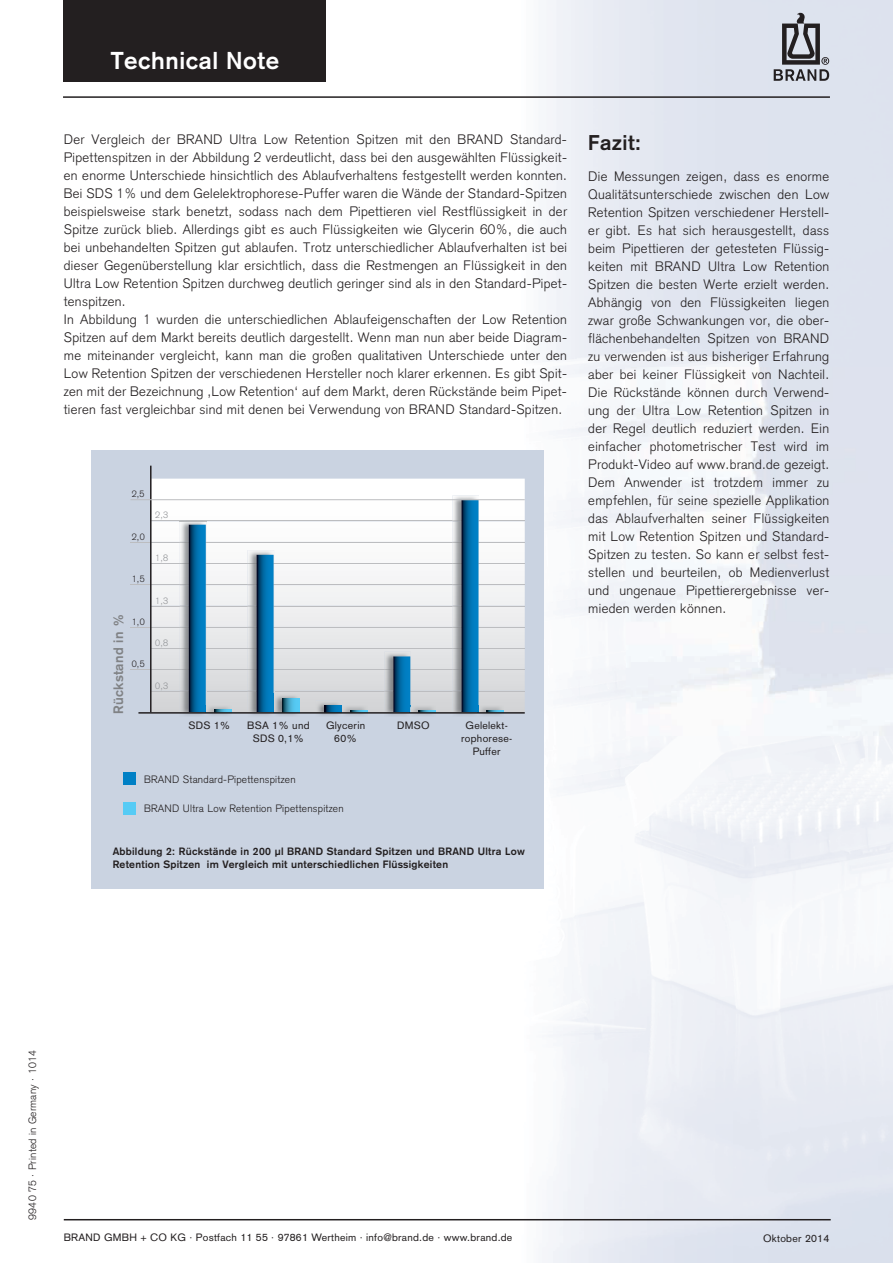
<style>
.page{position:relative;width:893px;height:1263px;background:#fff}
.page>*{position:absolute;margin:0;border:0;box-sizing:border-box;transform-origin:0 0}
.t1{font:700 24px "Akzidenz Grotesk";letter-spacing:.025em;color:#fff}
.t2{font:700 21px "Akzidenz Grotesk";letter-spacing:.025em;color:#231f20}
.t3{font:300 13.5px/18px "Akzidenz Grotesk";letter-spacing:.025em;color:#231f20}
.t4{font:700 13.5px "Akzidenz Grotesk";letter-spacing:.025em;color:#808285}
.t5{font:10.5px/12.6px "Akzidenz Grotesk";letter-spacing:.025em;color:#231f20;text-align:center}
.t6{font:700 10.5px/12.6px "Akzidenz Grotesk";letter-spacing:.025em;color:#231f20}
.t7{font:300 10.5px "Akzidenz Grotesk";letter-spacing:.025em;color:#231f20}
.t8{font:300 9px "Akzidenz Grotesk";color:#231f20}
.t9{font:300 9px "Akzidenz Grotesk";color:#939598}
</style>
<div class="page">
<img style="left:305px;top:0;width:320px;height:451px">
<div style="left:91px;top:451px;width:453px;height:438px;background:#cad3e1"></div>
<hr style="left:63px;top:96px;width:767px;height:2px;background:#231f20">
<svg style="left:774px;top:13px;width:55px;height:68px;background:#999ca3"></svg>
<div style="left:64px;top:0;width:262px;height:81px;background:#231f20"></div>
<div style="left:123px;top:772px;width:13px;height:13px;background:#0080c5"></div>
<div style="left:123px;top:802px;width:13px;height:12px;background:#56cbf5"></div>
<svg style="left:152px;top:479px;width:373px;height:233px;background:#eff0f1"></svg>
<hr style="left:151px;top:521px;width:374px;height:1px;background:#bcbdc0">
<hr style="left:131px;top:542px;width:394px;height:1px;background:#bcbdc0">
<hr style="left:151px;top:563px;width:374px;height:1px;background:#bcbdc0">
<hr style="left:131px;top:584px;width:394px;height:1px;background:#bcbdc0">
<hr style="left:151px;top:606px;width:374px;height:1px;background:#bcbdc0">
<hr style="left:131px;top:627px;width:394px;height:1px;background:#bcbdc0">
<hr style="left:151px;top:648px;width:374px;height:1px;background:#bcbdc0">
<hr style="left:131px;top:669px;width:394px;height:1px;background:#bcbdc0">
<hr style="left:151px;top:691px;width:374px;height:1px;background:#bcbdc0">
<hr style="left:150px;top:466px;width:2px;height:246px;background:#231f20">
<img style="left:207px;top:705px;width:24px;height:10px">
<svg style="left:180px;top:522px;width:27px;height:193px;background:#4885a8"></svg>
<svg style="left:215px;top:710px;width:17px;height:2px"></svg>
<img style="left:248px;top:550px;width:26px;height:5px">
<img style="left:275px;top:694px;width:25px;height:22px">
<svg style="left:248px;top:555px;width:27px;height:160px;background:#4683a8"></svg>
<svg style="left:282px;top:698px;width:17px;height:14px"></svg>
<img style="left:316px;top:701px;width:26px;height:14px">
<svg style="left:325px;top:705px;width:17px;height:7px"></svg>
<img style="left:343px;top:705px;width:25px;height:10px">
<svg style="left:351px;top:710px;width:17px;height:2px"></svg>
<img style="left:384px;top:652px;width:27px;height:4px">
<img style="left:411px;top:705px;width:25px;height:10px">
<svg style="left:384px;top:656px;width:27px;height:59px;background:#4480a4"></svg>
<svg style="left:419px;top:710px;width:17px;height:2px"></svg>
<img style="left:479px;top:705px;width:25px;height:10px">
<svg style="left:452px;top:500px;width:27px;height:215px;background:#4582a6"></svg>
<svg style="left:487px;top:710px;width:17px;height:2px"></svg>
<hr style="left:138px;top:712px;width:387px;height:2px;background:#231f20">
<hr style="left:131px;top:499px;width:394px;height:1px;background:#bcbdc0">
<hr style="left:64px;top:1219px;width:767px;height:1px;background:#231f20">
<h1 class="t1" style="left:111px;top:46px;width:170px">Technical Note</h1>
<p class="t3" style="left:64px;top:130px;width:505px">Der Vergleich der BRAND Ultra Low Retention Spitzen mit den BRAND Standard-Pipettenspitzen in der Abbildung 2 verdeutlicht, dass bei den ausgewählten Flüssigkeit&shy;en enorme Unterschiede hinsichtlich des Ablaufverhaltens festgestellt werden konnten.<br>Bei SDS 1% und dem Gelelektrophorese-Puffer waren die Wände der Standard-Spitzen beispielsweise stark benetzt, sodass nach dem Pipettieren viel Restflüssigkeit in der Spitze zurück blieb. Allerdings gibt es auch Flüssigkeiten wie Glycerin 60%, die auch bei unbehandelten Spitzen gut ablaufen. Trotz unterschiedlicher Ablaufverhalten ist bei dieser Gegenüberstellung klar ersichtlich, dass die Restmengen an Flüssigkeit in den Ultra Low Retention Spitzen durchweg deutlich geringer sind als in den Standard-Pipet&shy;tenspitzen.<br>In Abbildung 1 wurden die unterschiedlichen Ablaufeigenschaften der Low Retention Spitzen auf dem Markt bereits deutlich dargestellt. Wenn man nun aber beide Diagram&shy;me miteinander vergleicht, kann man die großen qualitativen Unterschiede unter den Low Retention Spitzen der verschiedenen Hersteller noch klarer erkennen. Es gibt Spit&shy;zen mit der Bezeichnung ,Low Retention‘ auf dem Markt, deren Rückstände beim Pipet&shy;tieren fast vergleichbar sind mit denen bei Verwendung von BRAND Standard-Spitzen.</p>
<h2 class="t2" style="left:588px;top:130px;width:54px">Fazit:</h2>
<p class="t3" style="left:588px;top:167px;width:242px;text-align:justify">Die Messungen zeigen, dass es enorme Qualitätsunterschiede zwischen den Low Retention Spitzen verschiedener Herstell&shy;er gibt. Es hat sich herausgestellt, dass beim Pipettieren der getesteten Flüssig&shy;keiten mit BRAND Ultra Low Retention Spitzen die besten Werte erzielt werden.<br>Abhängig von den Flüssigkeiten liegen zwar große Schwankungen vor, die ober&shy;flächenbehandelten Spitzen von BRAND zu verwenden ist aus bisheriger Erfahrung aber bei keiner Flüssigkeit von Nachteil.<br>Die Rückstände können durch Verwend&shy;ung der Ultra Low Retention Spitzen in der Regel deutlich reduziert werden. Ein einfacher photometrischer Test wird im Produkt-Video auf www.brand.de gezeigt.<br>Dem Anwender ist trotzdem immer zu empfehlen, für seine spezielle Applikation das Ablaufverhalten seiner Flüssigkeiten mit Low Retention Spitzen und Standard-Spitzen zu testen. So kann er selbst fest&shy;stellen und beurteilen, ob Medienverlust und ungenaue Pipettierergebnisse ver&shy;mieden werden können.</p>
<p class="t8" style="left:132px;top:489px;width:14px">2,5</p>
<p class="t9" style="left:155px;top:510px;width:14px">2,3</p>
<p class="t8" style="left:132px;top:531px;width:14px">2,0</p>
<p class="t9" style="left:155px;top:552px;width:14px">1,8</p>
<p class="t8" style="left:132px;top:574px;width:14px">1,5</p>
<p class="t9" style="left:155px;top:595px;width:14px">1,3</p>
<p class="t4" style="left:110px;top:714px;width:102px;rotate:-90deg">Rückstand in %</p>
<p class="t8" style="left:132px;top:616px;width:14px">1,0</p>
<p class="t8" style="left:132px;top:659px;width:14px">0,5</p>
<p class="t9" style="left:155px;top:638px;width:14px">0,8</p>
<p class="t9" style="left:155px;top:680px;width:14px">0,3</p>
<p class="t5" style="left:188px;top:719px;width:43px">SDS 1%</p>
<p class="t5" style="left:326px;top:719px;width:41px">Glycerin<br>60%</p>
<p class="t5" style="left:461px;top:719px;width:52px">Gelelekt&shy;rophorese-<br>Puffer</p>
<p class="t5" style="left:247px;top:719px;width:64px">BSA 1% und<br>SDS 0,1%</p>
<p class="t5" style="left:397px;top:719px;width:34px">DMSO</p>
<p class="t7" style="left:144px;top:773px;width:153px">BRAND Standard-Pipettenspitzen</p>
<p class="t7" style="left:144px;top:803px;width:201px">BRAND Ultra Low Retention Pipettenspitzen</p>
<p class="t6" style="left:113px;top:845px;width:414px">Abbildung 2: Rückstände in 200 µl BRAND Standard Spitzen und BRAND Ultra Low<br>Retention Spitzen im Vergleich mit unterschiedlichen Flüssigkeiten</p>
<p class="t7" style="left:26px;top:1220px;width:171px;rotate:-90deg">9940 75 · Printed in Germany · 1014</p>
<p class="t5" style="left:64px;top:1231px;width:450px">BRAND GMBH + CO KG · Postfach 11 55 · 97861 Wertheim · info@brand.de · www.brand.de</p>
<p class="t5" style="left:763px;top:1231px;width:68px">Oktober 2014</p>
</div>
